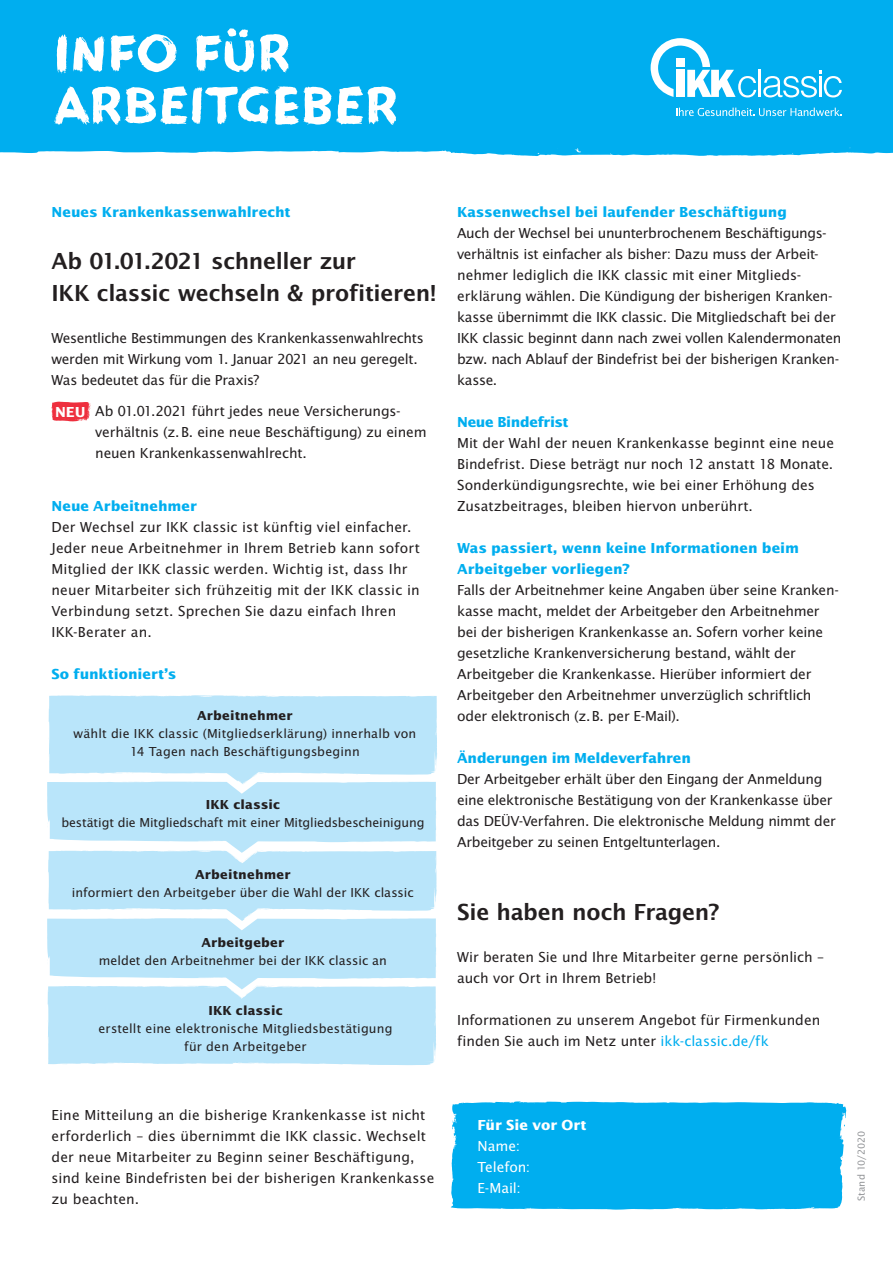
<style>
.page{position:relative;width:893px;height:1263px;background:#fff}
.page>*{position:absolute;margin:0;border:0;box-sizing:border-box;transform-origin:0 0}
.t1{font:53.1px/52.5px "IKK Brush";color:#fff}
.t2{font:600 24px/31.5px "Lucida Sans EFOP";letter-spacing:-.015em;color:#231f20}
.t3{font:15px/21px "Lucida Sans EFOP";letter-spacing:-.01em;color:#231f20}
.t4{font:700 15px/21px "Lucida Sans EFOP";letter-spacing:-.005em;color:#00aeef}
.t5{font:15px/21px "Lucida Sans EFOP";color:#fff}
.t6{font:700 15px "Lucida Sans EFOP";color:#fff}
.t7{font:13.5px/18px "Lucida Sans EFOP";letter-spacing:.005em;color:#231f20;text-align:center}
.t8{font:700 13.5px "Lucida Sans EFOP";letter-spacing:.01em;color:#231f20}
.t9{font:10.5px "Lucida Sans EFOP";letter-spacing:-.005em;color:#939598}
.s1{font-weight:700;color:#fff}
.s2{color:#00aeef}
</style>
<div class="page">
<svg style="left:47px;top:695px;width:390px;height:370px;background:#c1e8fa"></svg>
<div style="left:0;top:0;width:893px;height:156px;background:#00aeef"></div>
<svg style="left:651px;top:38px;width:105px;height:59px"></svg>
<hr style="left:759px;top:70px;width:2px;height:27px;background:#fff">
<svg style="left:763px;top:70px;width:79px;height:27px"></svg>
<svg style="left:676px;top:108px;width:166px;height:8px"></svg>
<svg style="left:52px;top:402px;width:39px;height:19px"></svg>
<div style="left:451px;top:1101px;width:395px;height:108px;background:#00aeef"></div>
<h1 class="t1" style="left:54px;top:25px;width:344px">INFO FÜR<br>ARBEITGEBER</h1>
<p class="t4" style="left:52px;top:202px;width:240px">Neues Krankenkassenwahlrecht</p>
<h2 class="t2" style="left:52px;top:247px;width:386px">Ab 01.01.2021 schneller zur<br>IKK classic wechseln &amp; profitieren!</h2>
<p class="t3" style="left:52px;top:328px;width:374px">Wesentliche Bestimmungen des Krankenkassenwahlrechts werden mit Wirkung vom 1. Januar 2021 an neu geregelt.<br>Was bedeutet das für die Praxis?</p>
<p class="t3" style="left:95px;top:401px;width:333px;text-indent:-40px"><span class="s1">NEU</span> Ab 01.01.2021 führt jedes neue Versicherungs&shy;verhältnis (z.B. eine neue Beschäftigung) zu einem neuen Krankenkassenwahlrecht.</p>
<p class="t4" style="left:52px;top:496px;width:147px">Neue Arbeitnehmer</p>
<p class="t3" style="left:52px;top:517px;width:370px">Der Wechsel zur IKK classic ist künftig viel einfacher.<br>Jeder neue Arbeitnehmer in Ihrem Betrieb kann sofort Mitglied der IKK classic werden. Wichtig ist, dass Ihr neuer Mitarbeiter sich frühzeitig mit der IKK classic in Verbindung setzt. Sprechen Sie dazu einfach Ihren IKK-Berater an.</p>
<p class="t4" style="left:52px;top:664px;width:126px">So funktioniert’s</p>
<p class="t8" style="left:197px;top:707px;width:97px">Arbeitnehmer</p>
<p class="t7" style="left:73px;top:725px;width:344px">wählt die IKK classic (Mitgliedserklärung) innerhalb von<br>14 Tagen nach Beschäftigungsbeginn</p>
<p class="t8" style="left:206px;top:797px;width:76px">IKK classic</p>
<p class="t7" style="left:61px;top:814px;width:365px">bestätigt die Mitgliedschaft mit einer Mitgliedsbescheinigung</p>
<p class="t8" style="left:195px;top:866px;width:97px">Arbeitnehmer</p>
<p class="t7" style="left:72px;top:884px;width:343px">informiert den Arbeitgeber über die Wahl der IKK classic</p>
<p class="t8" style="left:201px;top:934px;width:84px">Arbeitgeber</p>
<p class="t7" style="left:99px;top:952px;width:290px">meldet den Arbeitnehmer bei der IKK classic an</p>
<p class="t8" style="left:208px;top:1003px;width:76px">IKK classic</p>
<p class="t7" style="left:98px;top:1020px;width:295px">erstellt eine elektronische Mitgliedsbestätigung für den Arbeitgeber</p>
<p class="t4" style="left:457px;top:202px;width:331px">Kassenwechsel bei laufender Beschäftigung</p>
<p class="t3" style="left:457px;top:223px;width:386px">Auch der Wechsel bei ununterbrochenem Beschäftigungs&shy;verhältnis ist einfacher als bisher: Dazu muss der Arbeit&shy;nehmer lediglich die IKK classic mit einer Mitglieds&shy;erklärung wählen. Die Kündigung der bisherigen Kranken&shy;kasse übernimmt die IKK classic. Die Mitgliedschaft bei der IKK classic beginnt dann nach zwei vollen Kalendermonaten bzw. nach Ablauf der Bindefrist bei der bisherigen Kranken&shy;kasse.</p>
<p class="t4" style="left:457px;top:412px;width:113px">Neue Bindefrist</p>
<p class="t3" style="left:457px;top:433px;width:378px">Mit der Wahl der neuen Krankenkasse beginnt eine neue Bindefrist. Diese beträgt nur noch 12 anstatt 18 Monate.<br>Sonderkündigungsrechte, wie bei einer Erhöhung des Zusatzbeitrages, bleiben hiervon unberührt.</p>
<p class="t4" style="left:457px;top:538px;width:343px">Was passiert, wenn keine Informationen beim<br>Arbeitgeber vorliegen?</p>
<p class="t3" style="left:457px;top:580px;width:383px">Falls der Arbeitnehmer keine Angaben über seine Kranken&shy;kasse macht, meldet der Arbeitgeber den Arbeitnehmer bei der bisherigen Krankenkasse an. Sofern vorher keine gesetzliche Krankenversicherung bestand, wählt der Arbeitgeber die Krankenkasse. Hierüber informiert der Arbeitgeber den Arbeitnehmer unverzüglich schriftlich oder elektronisch (z.B. per E-Mail).</p>
<p class="t4" style="left:457px;top:748px;width:235px">Änderungen im Meldeverfahren</p>
<p class="t3" style="left:457px;top:769px;width:380px">Der Arbeitgeber erhält über den Eingang der Anmeldung eine elektronische Bestätigung von der Krankenkasse über das DEÜV-Verfahren. Die elektronische Meldung nimmt der Arbeitgeber zu seinen Entgeltunterlagen.</p>
<h2 class="t2" style="left:457px;top:898px;width:264px">Sie haben noch Fragen?</h2>
<p class="t3" style="left:457px;top:947px;width:368px">Wir beraten Sie und Ihre Mitarbeiter gerne persönlich – auch vor Ort in Ihrem Betrieb!</p>
<p class="t3" style="left:457px;top:1010px;width:365px">Informationen zu unserem Angebot für Firmenkunden finden Sie auch im Netz unter <span class="s2">ikk-classic.de/fk</span></p>
<p class="t3" style="left:52px;top:1105px;width:384px">Eine Mitteilung an die bisherige Krankenkasse ist nicht erforderlich – dies übernimmt die IKK classic. Wechselt der neue Mitarbeiter zu Beginn seiner Beschäftigung, sind keine Bindefristen bei der bisherigen Krankenkasse zu beachten.</p>
<p class="t6" style="left:478px;top:1117px;width:110px">Für Sie vor Ort</p>
<p class="t5" style="left:478px;top:1136px;width:54px">Name:<br>Telefon:<br>E-Mail:</p>
<p class="t9" style="left:856px;top:1201px;width:72px;rotate:-90deg">Stand 10/2020</p>
</div>
